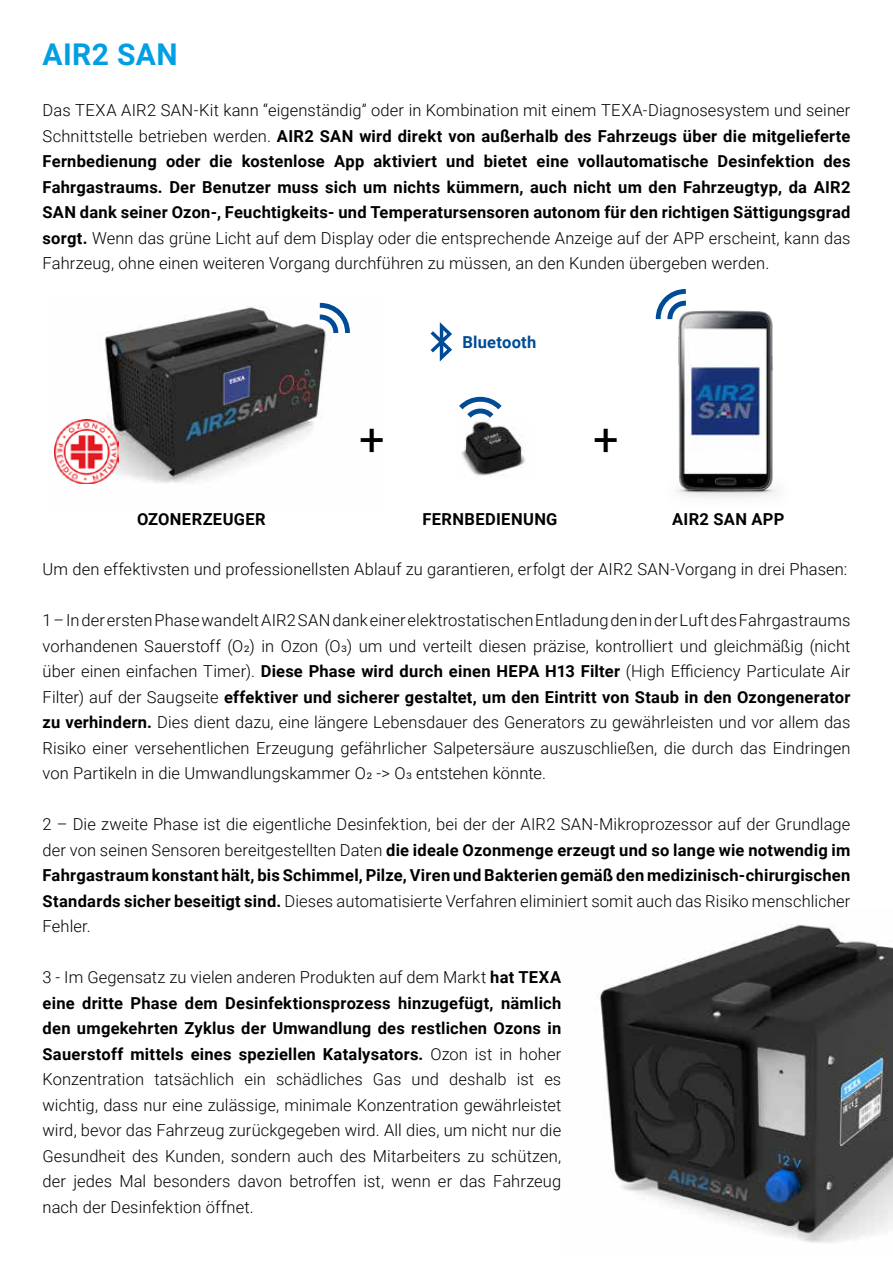
<style>
.page{position:relative;width:893px;height:1263px;background:#fff}
.page>*{position:absolute;margin:0;border:0;box-sizing:border-box;transform-origin:0 0}
.t1{font:45px "Roboto";color:#000}
.t2{font:700 30px "Roboto";letter-spacing:.015em;color:#009fe3}
.t3{font:300 16.5px/25.5px "Roboto";letter-spacing:.005em;color:#000;text-align:justify}
.t4{font:700 16.5px/25.5px "Roboto";letter-spacing:.015em;color:#000;text-align:justify}
.t5{font:700 16.5px "Roboto";letter-spacing:.015em;color:#004b96}
.s1{font-weight:300}
.s2{font-weight:700}
</style>
<div class="page">
<img style="left:54px;top:302px;width:282px;height:181px">
<img style="left:461px;top:419px;width:65px;height:58px">
<img style="left:667px;top:310px;width:110px;height:188px">
<svg style="left:431px;top:322px;width:21px;height:39px"></svg>
<svg style="left:320px;top:303px;width:30px;height:30px"></svg>
<svg style="left:459px;top:397px;width:43px;height:21px"></svg>
<svg style="left:656px;top:289px;width:30px;height:30px"></svg>
<img style="left:55px;top:420px;width:64px;height:64px">
<img style="left:600px;top:924px;width:293px;height:319px">
<h2 class="t2" style="left:43px;top:33px;width:137px">AIR2 SAN</h2>
<p class="t4" style="left:43px;top:97px;width:809px"><span class="s1">Das TEXA AIR2 SAN-Kit kann “eigenständig” oder in Kombination mit einem TEXA-Diagnosesystem und seiner Schnittstelle betrieben werden.</span> AIR2 SAN wird direkt von außerhalb des Fahrzeugs über die mitgelieferte Fernbedienung oder die kostenlose App aktiviert und bietet eine vollautomatische Desinfektion des Fahrgastraums. Der Benutzer muss sich um nichts kümmern, auch nicht um den Fahrzeugtyp, da AIR2<br>SAN dank seiner Ozon-, Feuchtigkeits- und Temperatursensoren autonom für den richtigen Sättigungsgrad sorgt. <span class="s1">Wenn das grüne Licht auf dem Display oder die entsprechende Anzeige auf der APP erscheint, kann das Fahrzeug, ohne einen weiteren Vorgang durchführen zu müssen, an den Kunden übergeben werden.</span></p>
<p class="t5" style="left:462px;top:331px;width:76px">Bluetooth</p>
<h1 class="t1" style="left:359px;top:408px;width:27px">+</h1>
<h1 class="t1" style="left:593px;top:408px;width:27px">+</h1>
<p class="t4" style="left:137px;top:505px;width:130px">OZONERZEUGER</p>
<p class="t4" style="left:423px;top:505px;width:136px">FERNBEDIENUNG</p>
<p class="t4" style="left:672px;top:505px;width:114px">AIR2 SAN APP</p>
<p class="t3" style="left:43px;top:556px;width:806px">Um den effektivsten und professionellsten Ablauf zu garantieren, erfolgt der AIR2 SAN-Vorgang in drei Phasen:</p>
<p class="t3" style="left:43px;top:607px;width:809px">1 – In der ersten Phase wandelt AIR2 SAN dank einer elektrostatischen Entladung den in der Luft des Fahrgastraums vorhandenen Sauerstoff (O2) in Ozon (O3) um und verteilt diesen präzise, kontrolliert und gleichmäßig (nicht über einen einfachen Timer). <span class="s2">Diese Phase wird durch einen HEPA H13 Filter</span> (High Efficiency Particulate Air Filter) auf der Saugseite <span class="s2">effektiver und sicherer gestaltet, um den Eintritt von Staub in den Ozongenerator zu verhindern.</span> Dies dient dazu, eine längere Lebensdauer des Generators zu gewährleisten und vor allem das Risiko einer versehentlichen Erzeugung gefährlicher Salpetersäure auszuschließen, die durch das Eindringen von Partikeln in die Umwandlungskammer O2 -&gt; O3 entstehen könnte.</p>
<p class="t3" style="left:43px;top:811px;width:809px">2 – Die zweite Phase ist die eigentliche Desinfektion, bei der der AIR2 SAN-Mikroprozessor auf der Grundlage der von seinen Sensoren bereitgestellten Daten <span class="s2">die ideale Ozonmenge erzeugt und so lange wie notwendig im Fahrgastraum konstant hält, bis Schimmel, Pilze, Viren und Bakterien gemäß den medizinisch-chirurgischen Standards sicher beseitigt sind.</span> Dieses automatisierte Verfahren eliminiert somit auch das Risiko menschlicher Fehler.</p>
<p class="t3" style="left:43px;top:964px;width:520px">3 - Im Gegensatz zu vielen anderen Produkten auf dem Markt <span class="s2">hat TEXA eine dritte Phase dem Desinfektionsprozess hinzugefügt, nämlich den umgekehrten Zyklus der Umwandlung des restlichen Ozons in Sauerstoff mittels eines speziellen Katalysators.</span> Ozon ist in hoher Konzentration tatsächlich ein schädliches Gas und deshalb ist es wichtig, dass nur eine zulässige, minimale Konzentration gewährleistet wird, bevor das Fahrzeug zurückgegeben wird. All dies, um nicht nur die Gesundheit des Kunden, sondern auch des Mitarbeiters zu schützen, der jedes Mal besonders davon betroffen ist, wenn er das Fahrzeug nach der Desinfektion öffnet.</p>
</div>
